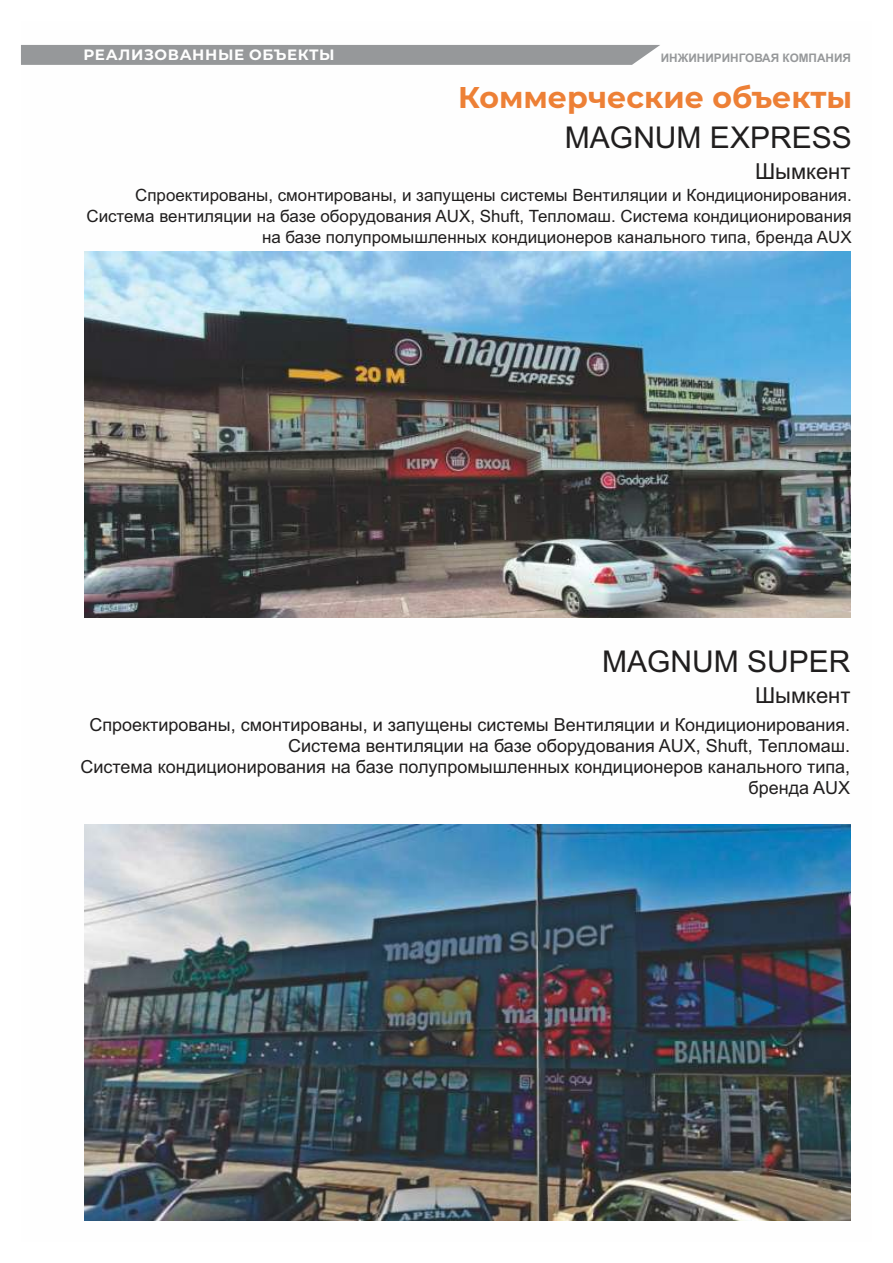
<style>
.page{position:relative;width:893px;height:1263px;background:#fff}
.page>*{position:absolute;margin:0;border:0;box-sizing:border-box;transform-origin:0 0}
.t1{font:30px "Arial";color:#201e1e}
.t2{font:700 30px "Montserrat";color:#ed8036}
.t3{font:22.05px "Arial";color:#201e1e}
.t4{font:18px/20.9px "Arial";color:#201e1e;text-align:right}
.t5{font:16.95px/20.9px "Arial";color:#201e1e;text-align:right}
.t6{font:700 15px "Montserrat";letter-spacing:.045em;color:#fefefe}
.t7{font:700 11.7px "Arial";color:#96989a}
</style>
<div class="page">
<div style="left:21px;top:45px;width:639px;height:20px;background:#96989a"></div>
<img style="left:85px;top:252px;width:765px;height:366px">
<img style="left:85px;top:824px;width:765px;height:396px">
<p class="t6" style="left:84px;top:46px;width:253px">РЕАЛИЗОВАННЫЕ ОБЪЕКТЫ</p>
<p class="t7" style="left:661px;top:54px;width:192px">ИНЖИНИРИНГОВАЯ КОМПАНИЯ</p>
<h1 class="t2" style="left:458px;top:79px;width:396px">Коммерческие объекты</h1>
<h1 class="t1" style="left:565px;top:126px;width:288px">MAGNUM EXPRESS</h1>
<p class="t5" style="left:86px;top:186px;width:767px">Спроектированы, смонтированы, и запущены системы Вентиляции и Кондиционирования.<br>Система вентиляции на базе оборудования AUX, Shuft, Тепломаш. Система кондиционирования на базе полупромышленных кондиционеров канального типа, бренда AUX</p>
<h2 class="t3" style="left:755px;top:163px;width:97px">Шымкент</h2>
<h1 class="t1" style="left:602px;top:650px;width:250px">MAGNUM SUPER</h1>
<h2 class="t3" style="left:755px;top:687px;width:97px">Шымкент</h2>
<p class="t4" style="left:80px;top:716px;width:771px">Спроектированы, смонтированы, и запущены системы Вентиляции и Кондиционирования.<br>Система вентиляции на базе оборудования AUX, Shuft, Тепломаш.<br>Система кондиционирования на базе полупромышленных кондиционеров канального типа, бренда AUX</p>
</div>
